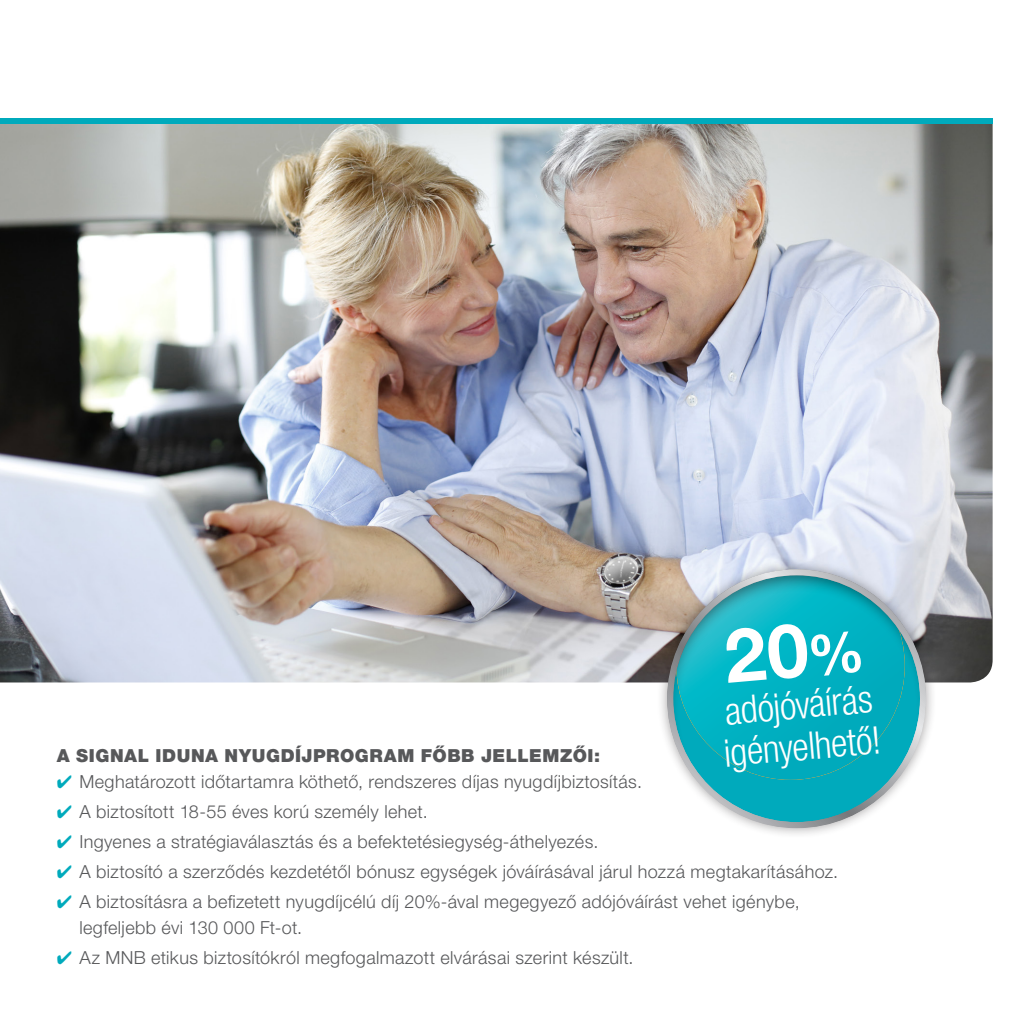
<style>
.page{position:relative;width:1021px;height:1021px;background:#fff}
.page>*{position:absolute;margin:0;border:0;box-sizing:border-box;transform-origin:0 0}
.t1{font:300 condensed 38.2px "Helvetica Neue LT Std";color:#fff}
.t2{font:300 18px/26px "Helvetica Neue LT Std";letter-spacing:.02em;color:#57585a}
.t3{font:900 18px "Helvetica Neue LT Std";letter-spacing:.035em;color:#57585a}
.s1{color:#00aabc}
</style>
<div class="page">
<img style="left:0;top:124px;width:992px;height:558px">
<div style="left:0;top:118px;width:992px;height:6px;background:#00aabc"></div>
<div style="left:656px;top:558px;width:281px;height:280px;background:#231f20;opacity:.4"></div>
<div style="left:667px;top:569px;width:259px;height:259px;background:#231f20;opacity:.5"></div>
<div style="left:667px;top:569px;width:259px;height:259px;border:6px solid #fff;border-radius:50%"></div>
<svg style="left:723px;top:622px;width:138px;height:61px;background:#02b5c5"></svg>
<p class="t1" style="left:723px;top:689px;width:149px;rotate:-5deg">adójóváírás</p>
<p class="t1" style="left:722px;top:731px;width:159px;rotate:-5deg">igényelhető!</p>
<p class="t3" style="left:57px;top:745px;width:545px">A SIGNAL IDUNA NYUGDÍJPROGRAM FŐBB JELLEMZŐI:</p>
<p class="t2" style="left:57px;top:768px;width:587px"><span class="s1">✔</span> Meghatározott időtartamra köthető, rendszeres díjas nyugdíjbiztosítás.</p>
<p class="t2" style="left:57px;top:798px;width:372px"><span class="s1">✔</span> A biztosított 18-55 éves korú személy lehet.</p>
<p class="t2" style="left:57px;top:828px;width:543px"><span class="s1">✔</span> Ingyenes a stratégiaválasztás és a befektetésiegység-áthelyezés.</p>
<p class="t2" style="left:57px;top:858px;width:783px"><span class="s1">✔</span> A biztosító a szerződés kezdetétől bónusz egységek jóváírásával járul hozzá megtakarításához.</p>
<p class="t2" style="left:79px;top:888px;width:721px;text-indent:-23px"><span class="s1">✔</span> A biztosításra a befizetett nyugdíjcélú díj 20%-ával megegyező adójóváírást vehet igénybe, legfeljebb évi 130 000 Ft-ot.</p>
<p class="t2" style="left:57px;top:944px;width:578px"><span class="s1">✔</span> Az MNB etikus biztosítókról megfogalmazott elvárásai szerint készült.</p>
</div>
